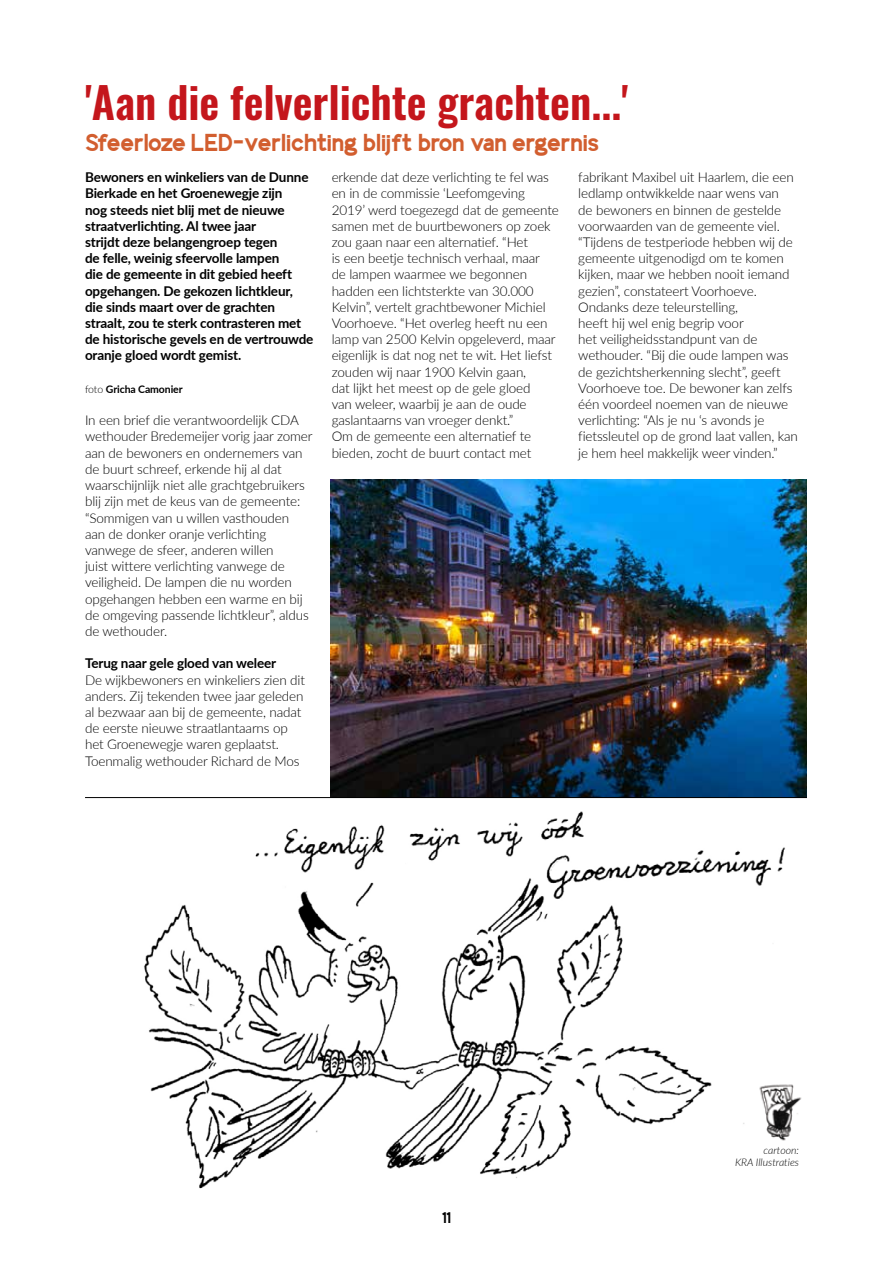
<style>
.page{position:relative;width:893px;height:1263px;background:#fff}
.page>*{position:absolute;margin:0;border:0;box-sizing:border-box;transform-origin:0 0}
.t1{font:600 43.2px "Oswald";color:#c4161c}
.t2{font:700 25.5px "Identikal Sans";letter-spacing:-.01em;color:#d25e2f}
.t3{font:700 15px "Identikal Sans";color:#000}
.t4{font:300 13.5px/16.2px "Lato";letter-spacing:-.01em;color:#000}
.t5{font:700 13.5px/16.2px "Lato";letter-spacing:-.01em;color:#000}
.t6{font:italic 300 10.5px/12.6px "Lato";color:#000;text-align:right}
.t7{font:700 10.5px "Lato";letter-spacing:-.01em;color:#000}
.s1{font-weight:300}
</style>
<div class="page">
<img style="left:331px;top:479px;width:476px;height:318px">
<img style="left:144px;top:811px;width:641px;height:378px">
<img style="left:752px;top:1079px;width:50px;height:69px">
<hr style="left:85px;top:797px;width:722px;height:1px;background:#000">
<h1 class="t1" style="left:85px;top:80px;width:545px">'Aan die felverlichte grachten...'</h1>
<h2 class="t2" style="left:85px;top:128px;width:516px">Sfeerloze LED-verlichting blijft bron van ergernis</h2>
<p class="t5" style="left:85px;top:169px;width:230px">Bewoners en winkeliers van de Dunne Bierkade en het Groenewegje zijn<br>nog steeds niet blij met de nieuwe straatverlichting. Al twee jaar<br>strijdt deze belangengroep tegen<br>de felle, weinig sfeervolle lampen<br>die de gemeente in dit gebied heeft opgehangen. De gekozen lichtkleur, die sinds maart over de grachten straalt, zou te sterk contrasteren met de historische gevels en de vertrouwde oranje gloed wordt gemist.</p>
<p class="t7" style="left:85px;top:381px;width:99px"><span class="s1">foto</span> Gricha Camonier</p>
<p class="t4" style="left:85px;top:412px;width:229px">In een brief die verantwoordelijk CDA wethouder Bredemeijer vorig jaar zomer aan de bewoners en ondernemers van de buurt schreef, erkende hij al dat waarschijnlijk niet alle grachtgebruikers blij zijn met de keus van de gemeente: “Sommigen van u willen vasthouden aan de donker oranje verlichting vanwege de sfeer, anderen willen<br>juist wittere verlichting vanwege de veiligheid. De lampen die nu worden opgehangen hebben een warme en bij de omgeving passende lichtkleur”, aldus de wethouder.</p>
<p class="t5" style="left:85px;top:655px;width:193px">Terug naar gele gloed van weleer</p>
<p class="t4" style="left:85px;top:671px;width:221px">De wijkbewoners en winkeliers zien dit anders. Zij tekenden twee jaar geleden al bezwaar aan bij de gemeente, nadat de eerste nieuwe straatlantaarns op het Groenewegje waren geplaatst.<br>Toenmalig wethouder Richard de Mos</p>
<p class="t4" style="left:332px;top:169px;width:229px">erkende dat deze verlichting te fel was en in de commissie ‘Leefomgeving 2019’ werd toegezegd dat de gemeente samen met de buurtbewoners op zoek zou gaan naar een alternatief. “Het<br>is een beetje technisch verhaal, maar<br>de lampen waarmee we begonnen hadden een lichtsterkte van 30.000<br>Kelvin”, vertelt grachtbewoner Michiel Voorhoeve. “Het overleg heeft nu een lamp van 2500 Kelvin opgeleverd, maar eigenlijk is dat nog net te wit. Het liefst zouden wij naar 1900 Kelvin gaan,<br>dat lijkt het meest op de gele gloed<br>van weleer, waarbij je aan de oude gaslantaarns van vroeger denkt.”<br>Om de gemeente een alternatief te bieden, zocht de buurt contact met</p>
<p class="t4" style="left:578px;top:169px;width:221px">fabrikant Maxibel uit Haarlem, die een ledlamp ontwikkelde naar wens van<br>de bewoners en binnen de gestelde voorwaarden van de gemeente viel. “Tijdens de testperiode hebben wij de gemeente uitgenodigd om te komen kijken, maar we hebben nooit iemand gezien”, constateert Voorhoeve.<br>Ondanks deze teleurstelling,<br>heeft hij wel enig begrip voor<br>het veiligheidsstandpunt van de wethouder. “Bij die oude lampen was de gezichtsherkenning slecht”, geeft Voorhoeve toe. De bewoner kan zelfs één voordeel noemen van de nieuwe verlichting: “Als je nu ‘s avonds je fietssleutel op de grond laat vallen, kan je hem heel makkelijk weer vinden.”</p>
<p class="t3" style="left:442px;top:1209px;width:10px">11</p>
<p class="t6" style="left:735px;top:1143px;width:65px">cartoon:<br>KRA Illustraties</p>
</div>
